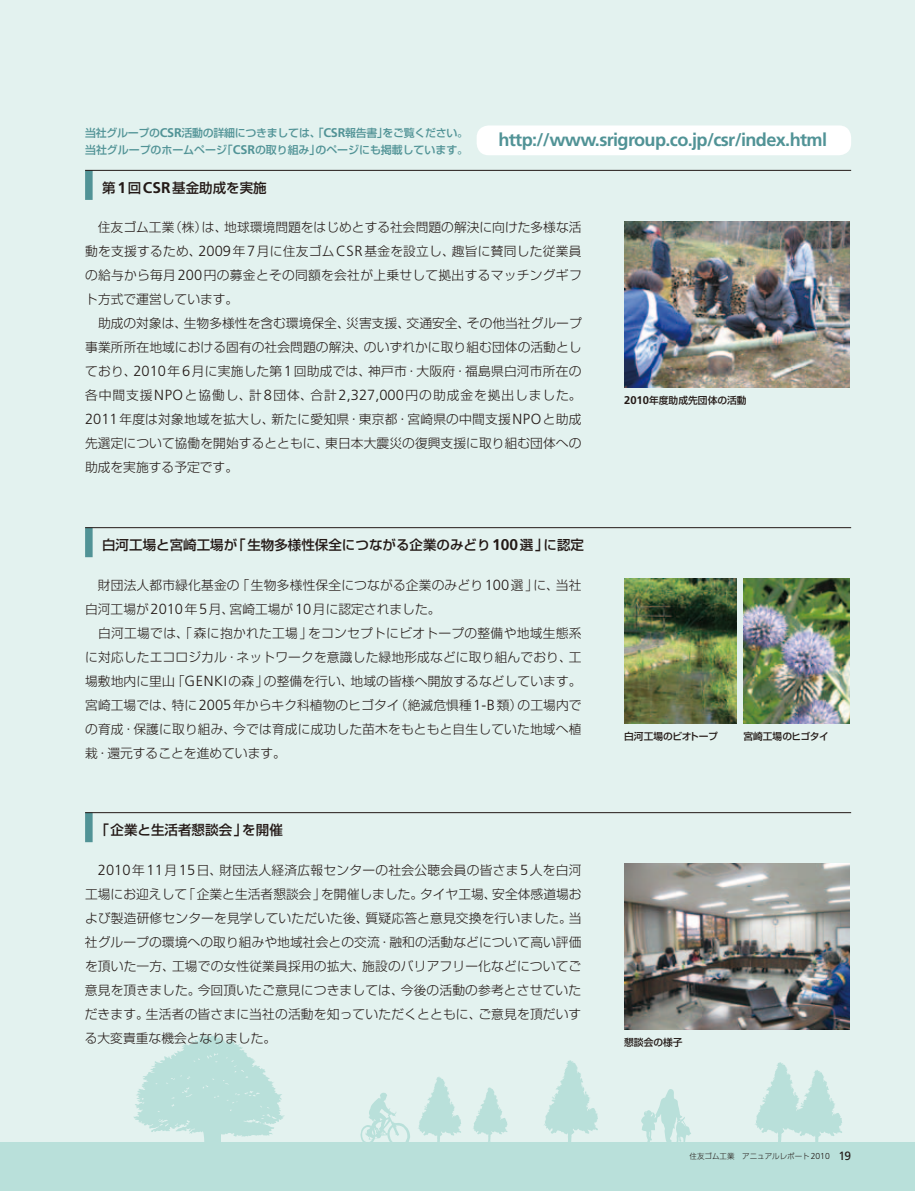
<style>
.page{position:relative;width:915px;height:1191px;background:#fff}
.page>*{position:absolute;margin:0;border:0;box-sizing:border-box;transform-origin:0 0}
.t1{font:700 18.15px "Frutiger";letter-spacing:-.035em;color:#519396}
.t2{font:500 13.5px "Shin Go Pro";color:#231916}
.t3{font:300 12.75px/24px "Shin Go Pro";letter-spacing:.01em;color:#231916}
.t4{font:500 10.95px/16.5px "Shin Go Pro";letter-spacing:-.005em;color:#519396}
.t5{font:500 9.75px "Shin Go Pro";color:#231916}
.t6{font:500 9.75px "Shin Go Pro";letter-spacing:-.035em;color:#231916}
.t7{font:500 9.75px "Shin Go Pro";letter-spacing:-.02em;color:#231916}
.t8{font:300 7.5px "Shin Go Pro";color:#231916}
.s1{font-family:"Frutiger";font-weight:700;font-size:12.6px}
.s2{font-family:"Frutiger";font-weight:700;font-size:15.45px}
.s3{font-family:"Frutiger";font-size:14.7px}
.s4{font-family:"Frutiger";font-weight:700;font-size:11.25px}
.s5{font-family:"Frutiger";font-size:8.7px}
.s6{font-family:"Frutiger";font-weight:400;font-size:12px}
</style>
<div class="page">
<div style="left:0;top:0;width:914px;height:1191px;background:#e3f2ef"></div>
<div style="left:0;top:1142px;width:914px;height:49px;background:#b9e0da"></div>
<svg style="left:544px;top:1060px;width:53px;height:82px"></svg>
<svg style="left:418px;top:1077px;width:43px;height:65px"></svg>
<svg style="left:473px;top:1087px;width:34px;height:55px"></svg>
<svg style="left:755px;top:1062px;width:86px;height:80px"></svg>
<svg style="left:134px;top:1035px;width:150px;height:107px"></svg>
<div style="left:206px;top:1127px;width:15px;height:30px;background:#b9e0da"></div>
<svg style="left:641px;top:1089px;width:50px;height:53px"></svg>
<svg style="left:360px;top:1092px;width:50px;height:50px"></svg>
<div style="left:85px;top:812px;width:8px;height:30px;background:#519396"></div>
<div style="left:85px;top:527px;width:8px;height:30px;background:#519396"></div>
<div style="left:85px;top:170px;width:8px;height:30px;background:#519396"></div>
<hr style="left:85px;top:170px;width:765px;height:1px;background:#231916">
<hr style="left:85px;top:527px;width:765px;height:1px;background:#231916">
<hr style="left:85px;top:812px;width:765px;height:1px;background:#231916">
<div style="left:476px;top:125px;width:374px;height:30px;background:#fff;border-radius:12px"></div>
<img style="left:624px;top:221px;width:225px;height:166px">
<img style="left:624px;top:863px;width:225px;height:166px">
<img style="left:624px;top:578px;width:112px;height:145px">
<img style="left:743px;top:578px;width:106px;height:145px">
<p class="t4" style="left:85px;top:123px;width:384px">当社グループの<span class="s1">CSR</span>活動の詳細につきましては、「<span class="s1">CSR</span>報告書」をご覧ください。当社グループのホームページ「<span class="s1">CSR</span>の取り組み」のページにも掲載しています。</p>
<h1 class="t1" style="left:498px;top:129px;width:330px">http://www.srigroup.co.jp/csr/index.html</h1>
<p class="t2" style="left:102px;top:176px;width:166px">第<span class="s2">1</span>回<span class="s2">CSR</span>基金助成を実施</p>
<p class="t3" style="left:85px;top:214px;width:498px">　住友ゴム工業（株）は、地球環境問題をはじめとする社会問題の解決に向けた多様な活動を支援するため、<span class="s3">2009</span>年<span class="s3">7</span>月に住友ゴム<span class="s3">CSR</span>基金を設立し、趣旨に賛同した従業員の給与から毎月<span class="s3">200</span>円の募金とその同額を会社が上乗せして拠出するマッチングギフト方式で運営しています。<br>　助成の対象は、生物多様性を含む環境保全、災害支援、交通安全、その他当社グループ事業所所在地域における固有の社会問題の解決、のいずれかに取り組む団体の活動としており、<span class="s3">2010</span>年<span class="s3">6</span>月に実施した第<span class="s3">1</span>回助成では、神戸市・大阪府・福島県白河市所在の各中間支援<span class="s3">NPO</span>と協働し、計<span class="s3">8</span>団体、合計<span class="s3">2,327,000</span>円の助成金を拠出しました。<span class="s3">2011</span>年度は対象地域を拡大し、新たに愛知県・東京都・宮崎県の中間支援<span class="s3">NPO</span>と助成先選定について協働を開始するとともに、東日本大震災の復興支援に取り組む団体への助成を実施する予定です。</p>
<p class="t2" style="left:102px;top:534px;width:483px">白河工場と宮崎工場が「生物多様性保全につながる企業のみどり<span class="s2">100</span>選」に認定</p>
<p class="t3" style="left:85px;top:571px;width:498px">　財団法人都市緑化基金の「生物多様性保全につながる企業のみどり<span class="s3">100</span>選」に、当社白河工場が<span class="s3">2010</span>年<span class="s3">5</span>月、宮崎工場が<span class="s3">10</span>月に認定されました。<br>　白河工場では、「森に抱かれた工場」をコンセプトにビオトープの整備や地域生態系に対応したエコロジカル・ネットワークを意識した緑地形成などに取り組んでおり、工場敷地内に里山「<span class="s3">GENKI</span>の森」の整備を行い、地域の皆様へ開放するなどしています。宮崎工場では、特に<span class="s3">2005</span>年からキク科植物のヒゴタイ（絶滅危惧種<span class="s3">1-B</span>類）の工場内での育成・保護に取り組み、今では育成に成功した苗木をもともと自生していた地域へ植栽・還元することを進めています。</p>
<p class="t2" style="left:95px;top:818px;width:189px">「企業と生活者懇談会」を開催</p>
<p class="t3" style="left:85px;top:856px;width:498px;text-align:justify;text-indent:13px"><span class="s3">2010</span>年<span class="s3">11</span>月<span class="s3">15</span>日、財団法人経済広報センターの社会公聴会員の皆さま<span class="s3">5</span>人を白河工場にお迎えして「企業と生活者懇談会」を開催しました。タイヤ工場、安全体感道場および製造研修センターを見学していただいた後、質疑応答と意見交換を行いました。当社グループの環境への取り組みや地域社会との交流・融和の活動などについて高い評価を頂いた一方、工場での女性従業員採用の拡大、施設のバリアフリー化などについてご意見を頂きました。今回頂いたご意見につきましては、今後の活動の参考とさせていただきます。生活者の皆さまに当社の活動を知っていただくとともに、ご意見を頂だいする大変貴重な機会となりました。</p>
<p class="t5" style="left:624px;top:392px;width:124px"><span class="s4">2010</span>年度助成先団体の活動</p>
<p class="t6" style="left:624px;top:728px;width:95px">白河工場のビオトープ</p>
<p class="t7" style="left:743px;top:728px;width:87px">宮崎工場のヒゴタイ</p>
<p class="t5" style="left:624px;top:1034px;width:60px">懇談会の様子</p>
<p class="t8" style="left:689px;top:1150px;width:163px">住友ゴム工業　アニュアルレポート<span class="s5">2010</span> <span class="s6">19</span></p>
</div>
